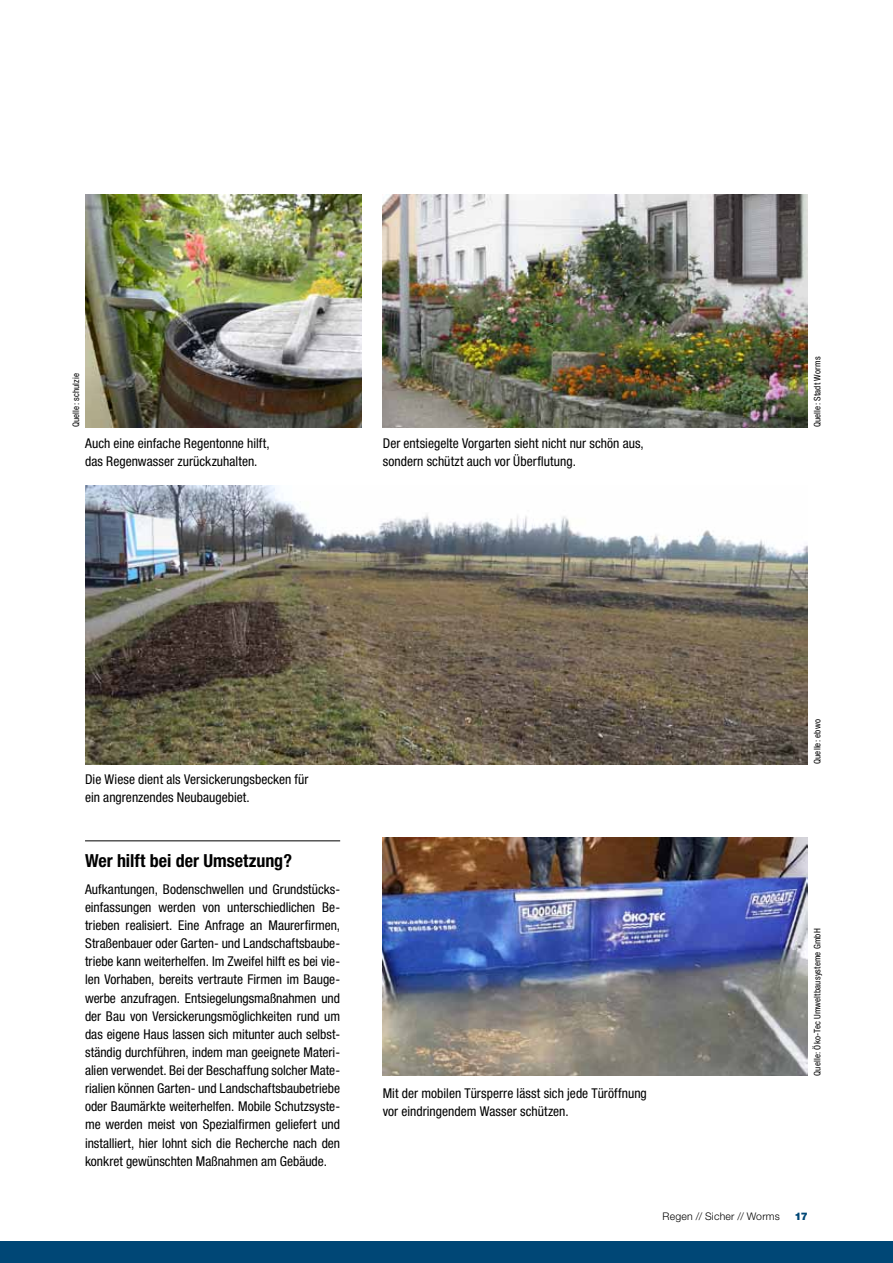
<style>
.page{position:relative;width:893px;height:1263px;background:#fff}
.page>*{position:absolute;margin:0;border:0;box-sizing:border-box;transform-origin:0 0}
.t1{font:700 condensed 18px "Helvetica Neue";color:#000}
.t2{font:condensed 13.5px/18.1px "Helvetica Neue";color:#000}
.t3{font:300 10.5px "Helvetica Neue";letter-spacing:.02em;color:#000}
.t4{font:900 10.5px "Helvetica Neue";color:#004776}
.t5{font:condensed 9px "Helvetica Neue";letter-spacing:.015em;color:#000}
</style>
<div class="page">
<div style="left:0;top:1242px;width:893px;height:21px;background:#004776"></div>
<img style="left:383px;top:194px;width:425px;height:233px">
<img style="left:85px;top:194px;width:276px;height:233px">
<img style="left:383px;top:838px;width:425px;height:238px">
<hr style="left:85px;top:840px;width:255px;height:1px;background:#000">
<img style="left:85px;top:486px;width:723px;height:278px">
<p class="t5" style="left:71px;top:427px;width:56px;rotate:-90deg">Quelle: schulzie</p>
<p class="t2" style="left:85px;top:434px;width:186px">Auch eine einfache Regentonne hilft, das Regenwasser zurückzuhalten.</p>
<p class="t2" style="left:383px;top:434px;width:263px">Der entsiegelte Vorgarten sieht nicht nur schön aus, sondern schützt auch vor Überflutung.</p>
<p class="t5" style="left:812px;top:427px;width:72px;rotate:-90deg">Quelle: Stadt Worms</p>
<p class="t2" style="left:85px;top:770px;width:225px">Die Wiese dient als Versickerungsbecken für ein angrenzendes Neubaugebiet.</p>
<h1 class="t1" style="left:85px;top:849px;width:209px">Wer hilft bei der Umsetzung?</h1>
<p class="t2" style="left:85px;top:880px;width:257px;text-align:justify">Aufkantungen, Bodenschwellen und Grundstücks&shy;einfassungen werden von unterschiedlichen Be&shy;trieben realisiert. Eine Anfrage an Maurerfirmen, Straßenbauer oder Garten- und Landschaftsbaube&shy;triebe kann weiterhelfen. Im Zweifel hilft es bei vie&shy;len Vorhaben, bereits vertraute Firmen im Bauge&shy;werbe anzufragen. Entsiegelungsmaßnahmen und der Bau von Versickerungsmöglichkeiten rund um das eigene Haus lassen sich mitunter auch selbst&shy;ständig durchführen, indem man geeignete Materi&shy;alien verwendet. Bei der Beschaffung solcher Mate&shy;rialien können Garten- und Landschaftsbaubetriebe oder Baumärkte weiterhelfen. Mobile Schutzsyste&shy;me werden meist von Spezialfirmen geliefert und installiert, hier lohnt sich die Recherche nach den konkret gewünschten Maßnahmen am Gebäude.</p>
<p class="t5" style="left:812px;top:764px;width:46px;rotate:-90deg">Quelle: ebwo</p>
<p class="t2" style="left:383px;top:1084px;width:266px">Mit der mobilen Türsperre lässt sich jede Türöffnung vor eindringendem Wasser schützen.</p>
<p class="t5" style="left:812px;top:1076px;width:149px;rotate:-90deg">Quelle: Öko-Tec Umweltbausysteme GmbH</p>
<p class="t3" style="left:662px;top:1210px;width:119px">Regen // Sicher // Worms</p>
<p class="t4" style="left:794px;top:1210px;width:15px">17</p>
</div>
